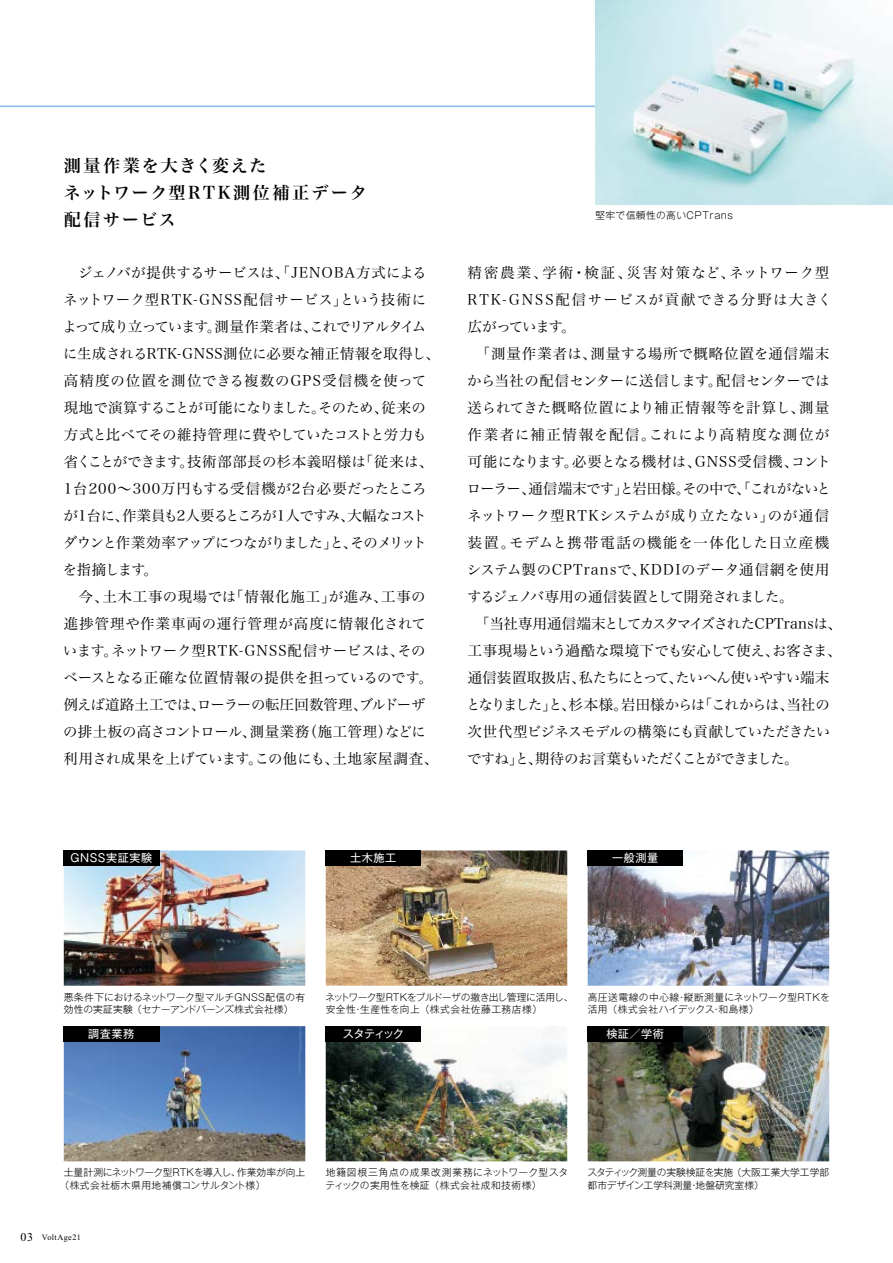
<style>
.page{position:relative;width:893px;height:1263px;background:#fff}
.page>*{position:absolute;margin:0;border:0;box-sizing:border-box;transform-origin:0 0}
.t1{font:17.1px/27px "Hira Min Pro W6 90 pv RKSJ H";letter-spacing:.115em;color:#000}
.t2{font:14.4px/27px "Hira Min Pro W3 90 pv RKSJ H";letter-spacing:.01em;color:#000}
.t3{font:14.4px/27px "Hira Min Pro W3 90 pv RKSJ H";letter-spacing:.095em;color:#000}
.t4{font:11.1px "Gothic MB101 Pro Regular 90 pv RKSJ H";letter-spacing:.05em;color:#fff}
.t5{font:9.75px/12.8px "Gothic MB101 Pro Light 90 pv RKSJ H";letter-spacing:.01em;color:#000}
.t6{font:9.75px/12.8px "Gothic MB101 Pro Light 90 pv RKSJ H";letter-spacing:.05em;color:#000}
.t7{font:9.75px/12.8px "Gothic MB101 Pro Light 90 pv RKSJ H";letter-spacing:-.01em;color:#000}
.t8{font:8.25px "Times New Roman";letter-spacing:.05em;color:#000}
.s1{font-size:12px}
</style>
<div class="page">
<img style="left:64px;top:1026px;width:241px;height:135px">
<hr style="left:0;top:106px;width:893px;height:1px;background:#84bae5">
<img style="left:64px;top:850px;width:241px;height:136px">
<img style="left:326px;top:850px;width:241px;height:136px">
<img style="left:588px;top:850px;width:241px;height:136px">
<img style="left:326px;top:1041px;width:241px;height:120px">
<img style="left:588px;top:1026px;width:241px;height:135px">
<img style="left:595px;top:0;width:298px;height:204px">
<div style="left:64px;top:850px;width:95px;height:16px;background:#000"></div>
<div style="left:326px;top:850px;width:95px;height:16px;background:#000"></div>
<div style="left:588px;top:850px;width:95px;height:16px;background:#000"></div>
<img style="left:64px;top:1026px;width:95px;height:15px">
<img style="left:326px;top:1026px;width:95px;height:15px">
<img style="left:588px;top:1026px;width:95px;height:15px">
<p class="t1" style="left:63px;top:151px;width:305px">測量作業を大きく変えた<br>ネットワーク型RTK測位補正データ配信サービス</p>
<p class="t2" style="left:62px;top:258px;width:379px">　ジェノバが提供するサービスは、｢JENOBA方式によるネットワーク型RTK-GNSS配信サービス｣という技術によって成り立っています。測量作業者は、これでリアルタイムに生成されるRTK-GNSS測位に必要な補正情報を取得し、高精度の位置を測位できる複数のGPS受信機を使って現地で演算することが可能になりました。そのため、従来の方式と比べてその維持管理に費やしていたコストと労力も省くことができます。技術部部長の杉本義昭様は「従来は、<br>1台200～300万円もする受信機が2台必要だったところが1台に、作業員も2人要るところが1人ですみ、大幅なコストダウンと作業効率アップにつながりました」と、そのメリットを指摘します。<br>　今、土木工事の現場では｢情報化施工｣が進み、工事の進捗管理や作業車両の運行管理が高度に情報化されています。ネットワーク型RTK-GNSS配信サービスは、そのベースとなる正確な位置情報の提供を担っているのです。例えば道路土工では、ローラーの転圧回数管理、ブルドーザの排土板の高さコントロール、測量業務（施工管理）などに利用され成果を上げています。この他にも、土地家屋調査、</p>
<p class="t3" style="left:468px;top:258px;width:366px">精密農業、学術・検証、災害対策など、ネットワーク型<br>RTK-GNSS配信サービスが貢献できる分野は大きく広がっています。</p>
<p class="t6" style="left:595px;top:207px;width:139px">堅牢で信頼性の高いCPTrans</p>
<p class="t2" style="left:466px;top:339px;width:377px;text-indent:17px">｢測量作業者は、測量する場所で概略位置を通信端末から当社の配信センターに送信します。配信センターでは送られてきた概略位置により補正情報等を計算し、測量作業者に補正情報を配信。これにより高精度な測位が可能になります。必要となる機材は、GNSS受信機、コントローラー､通信端末です｣と岩田様。その中で、｢これがないとネットワーク型RTKシステムが成り立たない｣のが通信装置。モデムと携帯電話の機能を一体化した日立産機システム製のCPTransで、KDDIのデータ通信網を使用するジェノバ専用の通信装置として開発されました。<br>　｢当社専用通信端末としてカスタマイズされたCPTransは、工事現場という過酷な環境下でも安心して使え、お客さま、通信装置取扱店、私たちにとって、たいへん使いやすい端末となりました｣と、杉本様。岩田様からは｢これからは、当社の次世代型ビジネスモデルの構築にも貢献していただきたいですね｣と、期待のお言葉もいただくことができました。</p>
<p class="t4" style="left:71px;top:849px;width:83px">GNSS実証実験</p>
<p class="t4" style="left:350px;top:849px;width:48px">土木施工</p>
<p class="t4" style="left:612px;top:849px;width:48px">一般測量</p>
<p class="t5" style="left:64px;top:989px;width:243px">悪条件下におけるネットワーク型マルチGNSS配信の有効性の実証実験 （セナーアンドバーンズ株式会社様）</p>
<p class="t7" style="left:325px;top:989px;width:249px">ネットワーク型RTKをブルドーザの撤き出し管理に活用し、安全性・生産性を向上 （株式会社佐藤工務店様）</p>
<p class="t6" style="left:588px;top:989px;width:244px">高圧送電線の中心線・縦断測量にネットワーク型RTKを活用 （株式会社ハイデックス・和島様）</p>
<p class="t4" style="left:88px;top:1024px;width:48px">調査業務</p>
<p class="t4" style="left:343px;top:1024px;width:63px">スタティック</p>
<p class="t4" style="left:606px;top:1024px;width:59px">検証／学術</p>
<p class="t5" style="left:59px;top:1165px;width:247px;text-indent:4px">土量計測にネットワーク型RTKを導入し、作業効率が向上（株式会社栃木県用地補償コンサルタント様）</p>
<p class="t8" style="left:21px;top:1231px;width:62px"><span class="s1">03</span> VoltAge21</p>
<p class="t6" style="left:325px;top:1165px;width:244px">地籍図根三角点の成果改測業務にネットワーク型スタティックの実用性を検証 （株式会社成和技術様）</p>
<p class="t5" style="left:587px;top:1165px;width:243px">スタティック測量の実験検証を実施 （大阪工業大学工学部都市デザイン工学科測量・地盤研究室様）</p>
</div>
